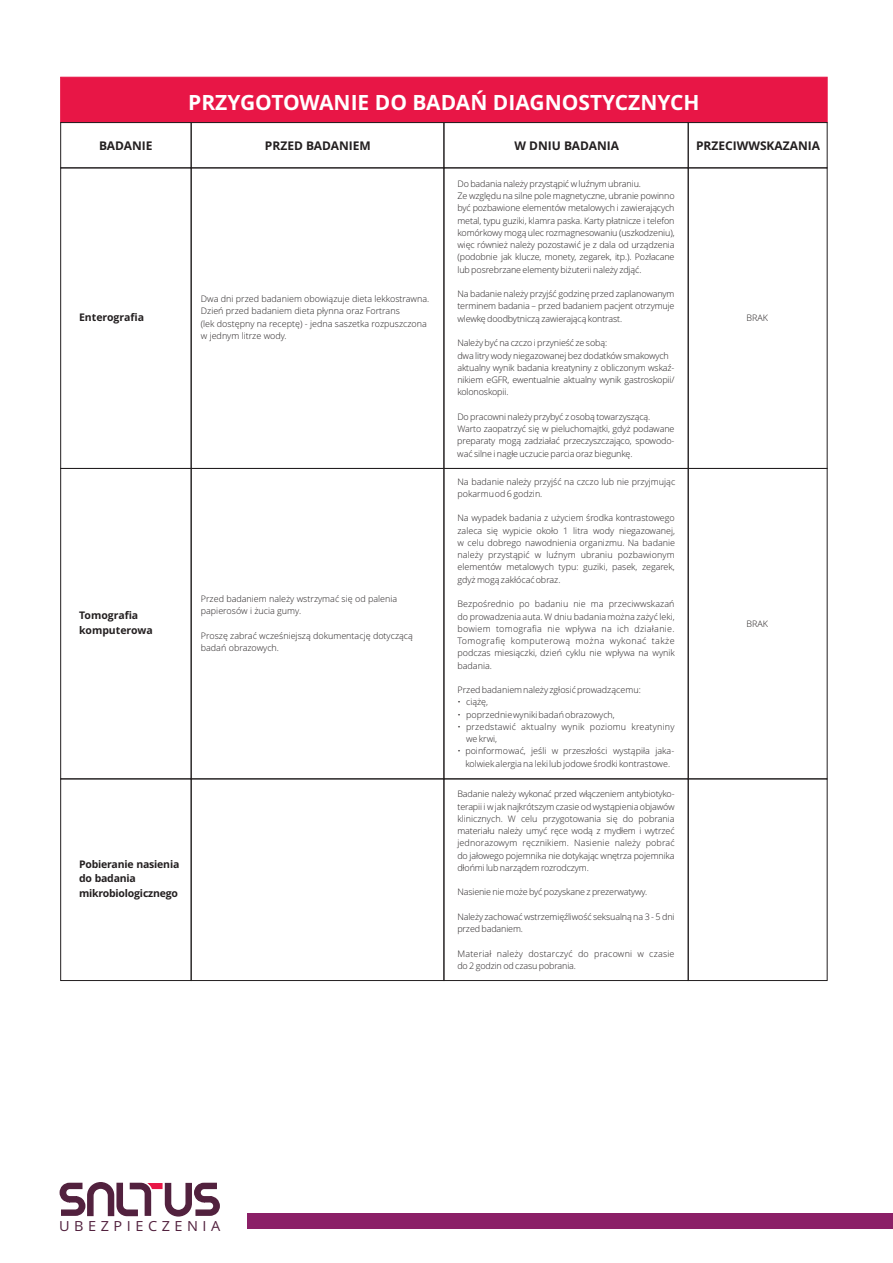
<style>
.page{position:relative;width:893px;height:1263px;background:#fff}
.page>*{position:absolute;margin:0;border:0;box-sizing:border-box;transform-origin:0 0}
.t1{font:700 21px "Open Sans";color:#fff}
.t2{font:13.95px "Open Sans";letter-spacing:.31em;color:#52213e;scale:1.04 1}
.t3{font:700 12px "Open Sans";color:#231f20}
.t4{font:700 10.5px/14.2px "Open Sans";letter-spacing:-.02em;color:#231f20}
.t5{font:700 10.5px/14.2px "Open Sans";color:#231f20}
.t6{font:300 9px/12.3px "Open Sans";letter-spacing:-.015em;color:#231f20}
.t7{font:300 9px/12.3px "Open Sans";letter-spacing:.02em;color:#231f20}
</style>
<div class="page">
<div style="left:247px;top:1214px;width:646px;height:15px;background:#8b1f67"></div>
<svg style="left:59px;top:1182px;width:161px;height:35px"></svg>
<div style="left:60px;top:77px;width:767px;height:46px;background:#e81646"></div>
<div style="left:61px;top:122px;width:130px;height:46px;border:1px solid #231f20"></div>
<div style="left:191px;top:122px;width:253px;height:46px;border:1px solid #231f20"></div>
<div style="left:444px;top:122px;width:244px;height:46px;border:1px solid #231f20"></div>
<div style="left:688px;top:122px;width:139px;height:46px;border:1px solid #231f20"></div>
<div style="left:191px;top:168px;width:253px;height:301px;border:1px solid #231f20"></div>
<div style="left:688px;top:168px;width:139px;height:301px;border:1px solid #231f20"></div>
<div style="left:191px;top:468px;width:253px;height:311px;border:1px solid #231f20"></div>
<div style="left:688px;top:468px;width:139px;height:311px;border:1px solid #231f20"></div>
<div style="left:444px;top:468px;width:244px;height:311px;border:1px solid #231f20"></div>
<div style="left:191px;top:779px;width:253px;height:202px;border:1px solid #231f20"></div>
<div style="left:688px;top:779px;width:139px;height:202px;border:1px solid #231f20"></div>
<h1 class="t1" style="left:188px;top:93px;width:513px">PRZYGOTOWANIE DO BADAŃ DIAGNOSTYCZNYCH</h1>
<h3 class="t3" style="left:99px;top:141px;width:55px">BADANIE</h3>
<h3 class="t3" style="left:265px;top:141px;width:107px">PRZED BADANIEM</h3>
<h3 class="t3" style="left:514px;top:141px;width:106px">W DNIU BADANIA</h3>
<h3 class="t3" style="left:696px;top:141px;width:126px">PRZECIWWSKAZANIA</h3>
<p class="t5" style="left:79px;top:311px;width:67px">Enterografia</p>
<p class="t6" style="left:201px;top:294px;width:230px">Dwa dni przed badaniem obowiązuje dieta lekkostrawna.<br>Dzień przed badaniem dieta płynna oraz Fortrans<br>(lek dostępny na receptę) - jedna saszetka rozpuszczona w jednym litrze wody.</p>
<p class="t5" style="left:79px;top:609px;width:75px">Tomografia komputerowa</p>
<p class="t6" style="left:201px;top:593px;width:198px">Przed badaniem należy wstrzymać się od palenia papierosów i żucia gumy.</p>
<p class="t6" style="left:201px;top:630px;width:214px">Proszę zabrać wcześniejszą dokumentację dotyczącą badań obrazowych.</p>
<p class="t4" style="left:79px;top:858px;width:102px">Pobieranie nasienia do badania mikrobiologicznego</p>
<p class="t6" style="left:457px;top:178px;width:219px">Do badania należy przystąpić w luźnym ubraniu.<br>Ze względu na silne pole magnetyczne, ubranie powinno być pozbawione elementów metalowych i zawierających metal, typu guziki, klamra paska. Karty płatnicze i telefon komórkowy mogą ulec rozmagnesowaniu (uszkodzeniu), więc również należy pozostawić je z dala od urządzenia (podobnie jak klucze, monety, zegarek, itp.). Pozłacane lub posrebrzane elementy biżuterii należy zdjąć.</p>
<p class="t6" style="left:457px;top:289px;width:219px;text-align:justify">Na badanie należy przyjść godzinę przed zaplanowanym terminem badania – przed badaniem pacjent otrzymuje wlewkę doodbytniczą zawierającą kontrast.</p>
<p class="t6" style="left:457px;top:338px;width:219px">Należy być na czczo i przynieść ze sobą:<br>dwa litry wody niegazowanej bez dodatków smakowych aktualny wynik badania kreatyniny z obliczonym wskaź&shy;nikiem eGFR, ewentualnie aktualny wynik gastroskopii/ kolonoskopii.</p>
<p class="t6" style="left:457px;top:411px;width:219px">Do pracowni należy przybyć z osobą towarzyszącą.<br>Warto zaopatrzyć się w pieluchomajtki, gdyż podawane preparaty mogą zadziałać przeczyszczająco, spowodo&shy;wać silne i nagłe uczucie parcia oraz biegunkę.</p>
<p class="t6" style="left:457px;top:476px;width:219px">Na badanie należy przyjść na czczo lub nie przyjmując pokarmu od 6 godzin.</p>
<p class="t6" style="left:457px;top:513px;width:219px;text-align:justify">Na wypadek badania z użyciem środka kontrastowego zaleca się wypicie około 1 litra wody niegazowanej, w celu dobrego nawodnienia organizmu. Na badanie należy przystąpić w luźnym ubraniu pozbawionym elementów metalowych typu: guziki, pasek, zegarek, gdyż mogą zakłócać obraz.</p>
<p class="t6" style="left:457px;top:599px;width:219px;text-align:justify">Bezpośrednio po badaniu nie ma przeciwwskazań do prowadzenia auta. W dniu badania można zażyć leki, bowiem tomografia nie wpływa na ich działanie.<br>Tomografię komputerową można wykonać także podczas miesiączki, dzień cyklu nie wpływa na wynik badania.</p>
<p class="t6" style="left:457px;top:684px;width:185px">Przed badaniem należy zgłosić prowadzącemu:</p>
<p class="t6" style="left:457px;top:697px;width:32px">• ciążę,</p>
<p class="t6" style="left:457px;top:709px;width:159px">• poprzednie wyniki badań obrazowych,</p>
<p class="t7" style="left:466px;top:721px;width:210px;text-indent:-9px">• przedstawić aktualny wynik poziomu kreatyniny we krwi,</p>
<p class="t6" style="left:457px;top:746px;width:218px;text-align:center">• poinformować, jeśli w przeszłości wystąpiła jaka&shy;kolwiek alergia na leki lub jodowe środki kontrastowe.</p>
<p class="t6" style="left:457px;top:789px;width:219px;text-align:justify">Badanie należy wykonać przed włączeniem antybiotyko&shy;terapii i w jak najkrótszym czasie od wystąpienia objawów klinicznych. W celu przygotowania się do pobrania materiału należy umyć ręce wodą z mydłem i wytrzeć jednorazowym ręcznikiem. Nasienie należy pobrać do jałowego pojemnika nie dotykając wnętrza pojemnika dłońmi lub narządem rozrodczym.</p>
<p class="t6" style="left:457px;top:887px;width:191px">Nasienie nie może być pozyskane z prezerwatywy.</p>
<p class="t6" style="left:457px;top:911px;width:219px">Należy zachować wstrzemięźliwość seksualną na 3 - 5 dni przed badaniem.</p>
<p class="t7" style="left:457px;top:948px;width:219px">Materiał należy dostarczyć do pracowni w czasie do 2 godzin od czasu pobrania.</p>
<p class="t6" style="left:746px;top:313px;width:23px">BRAK</p>
<p class="t6" style="left:746px;top:618px;width:23px">BRAK</p>
<h2 class="t2" style="left:59px;top:1220px;width:157px">UBEZPIECZENIA</h2>
</div>
